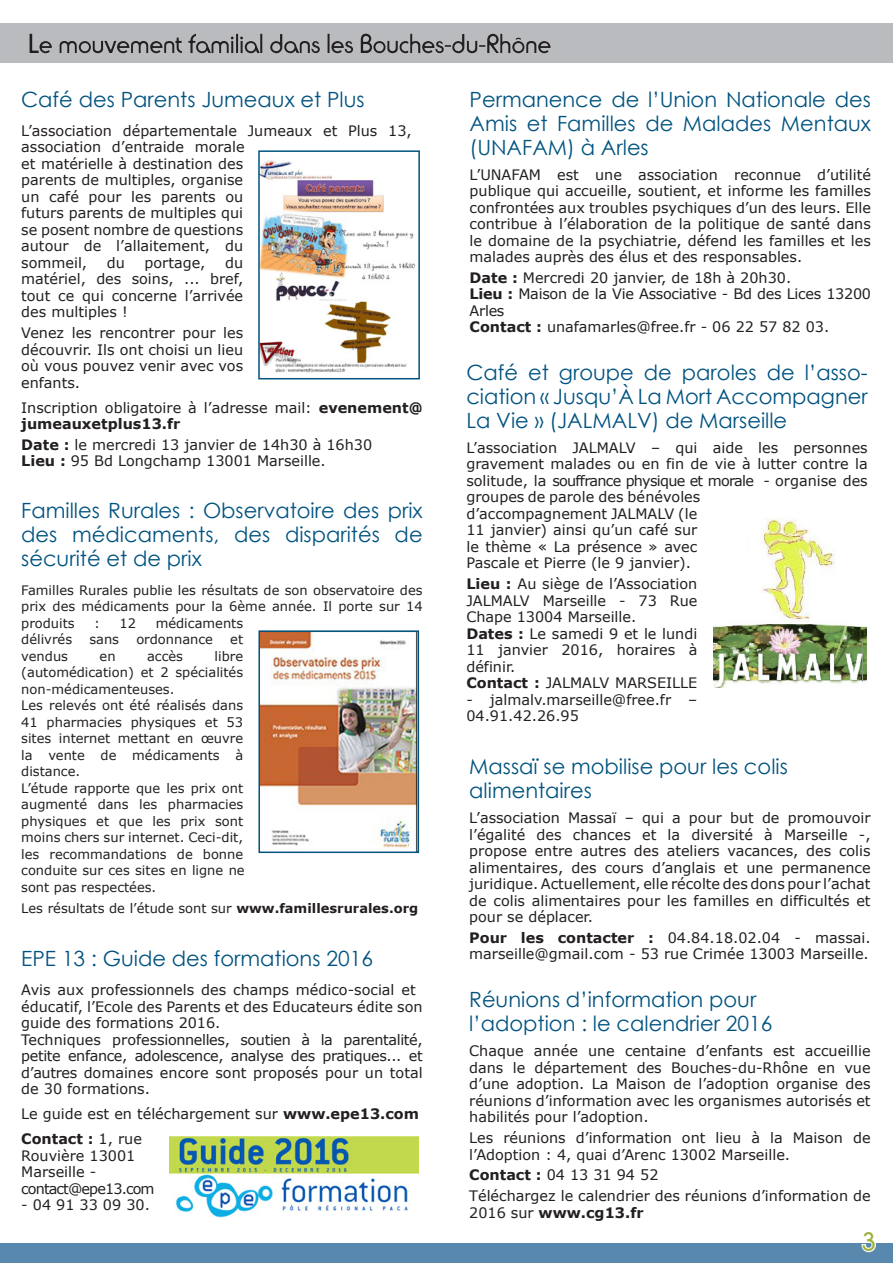
<style>
.page{position:relative;width:893px;height:1263px;background:#fff}
.page>*{position:absolute;margin:0;border:0;box-sizing:border-box;transform-origin:0 0}
.t1{font:27px "Rondalo";color:#9bb33b}
.texte{font:21px/24px "Century Gothic";color:#005380;text-align:justify}
.Titre{font:21px "Century Gothic";color:#005380}
.texte-2{font:14.4px/16.5px "Verdana";color:#231f20}
.texte-3{font:14.4px/16.5px "Verdana";letter-spacing:-.02em;color:#231f20}
.texte-4{font:14.4px "Verdana";letter-spacing:-.06em;color:#231f20}
.texte-5{font:13.05px/16.5px "Verdana";color:#231f20;text-align:justify}
.s1{font-weight:700}
</style>
<div class="page">
<div style="left:0;top:1244px;width:893px;height:19px;background:#5888ae"></div>
<div style="left:0;top:23px;width:893px;height:40px;background:#babbbe"></div>
<svg style="left:30px;top:34px;width:520px;height:19px"></svg>
<svg style="left:860px;top:1243px;width:17px;height:10px"></svg>
<img style="left:261px;top:160px;width:154px;height:213px">
<div style="left:258px;top:150px;width:162px;height:229px;border:2px solid #005380"></div>
<img style="left:261px;top:633px;width:155px;height:217px">
<div style="left:258px;top:630px;width:161px;height:223px;border:2px solid #005380"></div>
<img style="left:169px;top:1136px;width:250px;height:81px">
<img style="left:714px;top:517px;width:153px;height:171px">
<p class="texte" style="left:21px;top:87px;width:345px">Café des Parents Jumeaux et Plus</p>
<p class="texte-2" style="left:21px;top:122px;width:392px">L’association départementale Jumeaux et Plus 13, association d’entraide morale<br>et matérielle à destination des<br>parents de multiples, organise<br>un café pour les parents ou<br>futurs parents de multiples qui<br>se posent nombre de questions<br>autour de l’allaitement, du<br>sommeil,</p>
<p class="texte-2" style="left:21px;top:254px;width:223px;text-align:justify;text-indent:204px">du matériel, des soins, ... bref, tout ce qui concerne l’arrivée des multiples !</p>
<p class="texte-2" style="left:21px;top:324px;width:223px;text-align:justify">Venez les rencontrer pour les découvrir. Ils ont choisi un lieu où vous pouvez venir avec vos enfants.</p>
<p class="texte-2" style="left:21px;top:399px;width:403px">Inscription obligatoire à l’adresse mail: <span class="s1">evenement@ jumeauxetplus13.fr</span></p>
<p class="texte-2" style="left:21px;top:436px;width:352px"><span class="s1">Date :</span> le mercredi 13 janvier de 14h30 à 16h30</p>
<p class="texte-2" style="left:21px;top:453px;width:306px"><span class="s1">Lieu :</span> 95 Bd Longchamp 13001 Marseille.</p>
<p class="texte" style="left:21px;top:498px;width:403px">Familles Rurales : Observatoire des prix des médicaments, des disparités de sécurité et de prix</p>
<p class="texte-5" style="left:21px;top:582px;width:403px">Familles Rurales publie les résultats de son observatoire des prix des médicaments pour la 6ème année. Il porte sur 14 produits</p>
<p class="texte-2" style="left:107px;top:254px;width:20px">du</p>
<p class="texte-2" style="left:145px;top:254px;width:62px">portage,</p>
<p class="texte-5" style="left:94px;top:615px;width:7px">:</p>
<p class="texte-5" style="left:120px;top:615px;width:18px">12</p>
<p class="texte-5" style="left:156px;top:615px;width:89px">médicaments</p>
<p class="texte-5" style="left:21px;top:631px;width:52px">délivrés</p>
<p class="texte-5" style="left:89px;top:631px;width:31px">sans</p>
<p class="texte-5" style="left:136px;top:631px;width:78px">ordonnance</p>
<p class="texte-5" style="left:230px;top:631px;width:14px">et</p>
<p class="texte-5" style="left:21px;top:648px;width:48px">vendus</p>
<p class="texte-5" style="left:100px;top:648px;width:18px">en</p>
<p class="texte-5" style="left:147px;top:648px;width:38px">accès</p>
<p class="texte-5" style="left:21px;top:648px;width:223px;text-indent:193px">libre (automédication) et 2 spécialités non-médicamenteuses.</p>
<p class="texte-5" style="left:21px;top:697px;width:223px">Les relevés ont été réalisés dans 41 pharmacies physiques et 53 sites internet mettant en œuvre la vente de médicaments à distance.</p>
<p class="texte-5" style="left:21px;top:780px;width:225px">L’étude rapporte que les prix ont augmenté dans les pharmacies physiques et que les prix sont moins chers sur internet. Ceci-dit, les recommandations de bonne conduite sur ces sites en ligne ne sont pas respectées.</p>
<p class="texte-5" style="left:21px;top:899px;width:399px">Les résultats de l’étude sont sur <span class="s1">www.famillesrurales.org</span></p>
<p class="Titre" style="left:21px;top:944px;width:353px">EPE 13 : Guide des formations 2016</p>
<p class="texte-2" style="left:21px;top:982px;width:403px">Avis aux professionnels des champs médico-social et éducatif, l’Ecole des Parents et des Educateurs édite son guide des formations 2016.</p>
<p class="texte-2" style="left:21px;top:1031px;width:403px;text-align:justify">Techniques professionnelles, soutien à la parentalité, petite enfance, adolescence, analyse des pratiques... et d’autres domaines encore sont proposés pour un total de 30 formations.</p>
<p class="texte-2" style="left:21px;top:1106px;width:399px">Le guide est en téléchargement sur <span class="s1">www.epe13.com</span></p>
<p class="texte-2" style="left:21px;top:1131px;width:122px"><span class="s1">Contact :</span> 1, rue<br>Rouvière 13001<br>Marseille -</p>
<p class="texte-4" style="left:21px;top:1179px;width:135px">contact@epe13.com</p>
<p class="texte-2" style="left:21px;top:1197px;width:130px">- 04 91 33 09 30.</p>
<p class="texte" style="left:470px;top:87px;width:403px">Permanence de l’Union Nationale des Amis et Familles de Malades Mentaux (UNAFAM) à Arles</p>
<p class="texte-2" style="left:470px;top:166px;width:403px;text-align:justify">L’UNAFAM est une association reconnue d’utilité publique qui accueille, soutient, et informe les familles confrontées aux troubles psychiques d’un des leurs. Elle contribue à l’élaboration de la politique de santé dans le domaine de la psychiatrie, défend les familles et les malades auprès des élus et des responsables.</p>
<p class="texte-2" style="left:470px;top:269px;width:323px"><span class="s1">Date :</span> Mercredi 20 janvier, de 18h à 20h30.</p>
<p class="texte-3" style="left:470px;top:286px;width:403px"><span class="s1">Lieu :</span> Maison de la Vie Associative - Bd des Lices 13200<br>Arles</p>
<p class="texte-2" style="left:470px;top:319px;width:361px"><span class="s1">Contact :</span> unafamarles@free.fr - 06 22 57 82 03.</p>
<p class="texte" style="left:466px;top:360px;width:403px">Café et groupe de paroles de l’asso&shy;ciation « Jusqu’À La Mort Accompagner La Vie » (JALMALV) de Marseille</p>
<p class="texte-2" style="left:466px;top:439px;width:403px">L’association JALMALV – qui aide les personnes gravement malades ou en fin de vie à lutter contre la solitude, la souffrance physique et morale - organise des groupes de parole des bénévoles<br>d’accompagnement JALMALV (le<br>11 janvier) ainsi qu’un café sur<br>le thème « La présence » avec<br>Pascale et Pierre (le 9 janvier).</p>
<p class="texte-2" style="left:466px;top:575px;width:232px;text-align:justify"><span class="s1">Lieu :</span> Au siège de l’Association JALMALV Marseille - 73 Rue Chape 13004 Marseille.</p>
<p class="texte-2" style="left:466px;top:625px;width:232px;text-align:justify"><span class="s1">Dates :</span> Le samedi 9 et le lundi 11 janvier 2016, horaires à définir.</p>
<p class="texte-2" style="left:466px;top:674px;width:232px"><span class="s1">Contact :</span> JALMALV MARSEILLE</p>
<p class="texte-2" style="left:466px;top:691px;width:232px">- jalmalv.marseille@free.fr –<br>04.91.42.26.95</p>
<p class="texte" style="left:469px;top:754px;width:320px">Massaï se mobilise pour les colis</p>
<p class="texte" style="left:469px;top:778px;width:124px">alimentaires</p>
<p class="texte-2" style="left:469px;top:809px;width:403px;text-align:justify">L’association Massaï – qui a pour but de promouvoir l’égalité des chances et la diversité à Marseille -, propose entre autres des ateliers vacances, des colis alimentaires, des cours d’anglais et une permanence juridique. Actuellement, elle récolte des dons pour l’achat de colis alimentaires pour les familles en difficultés et pour se déplacer.</p>
<p class="texte-2" style="left:469px;top:929px;width:403px"><span class="s1">Pour les contacter :</span> 04.84.18.02.04 - massai. marseille@gmail.com - 53 rue Crimée 13003 Marseille.</p>
<p class="texte" style="left:469px;top:987px;width:305px">Réunions d’information pour l’adoption : le calendrier 2016</p>
<p class="texte-2" style="left:469px;top:1043px;width:403px;text-align:justify">Chaque année une centaine d’enfants est accueillie dans le département des Bouches-du-Rhône en vue d’une adoption. La Maison de l’adoption organise des réunions d’information avec les organismes autorisés et habilités pour l’adoption.</p>
<p class="texte-2" style="left:469px;top:1129px;width:403px">Les réunions d’information ont lieu à la Maison de l’Adoption : 4, quai d’Arenc 13002 Marseille.</p>
<p class="texte-2" style="left:469px;top:1167px;width:191px"><span class="s1">Contact :</span> 04 13 31 94 52</p>
<p class="texte-2" style="left:469px;top:1187px;width:403px">Téléchargez le calendrier des réunions d’information de<br>2016 sur <span class="s1">www.cg13.fr</span></p>
<p class="t1" style="left:862px;top:1227px;width:15px">3</p>
</div>
